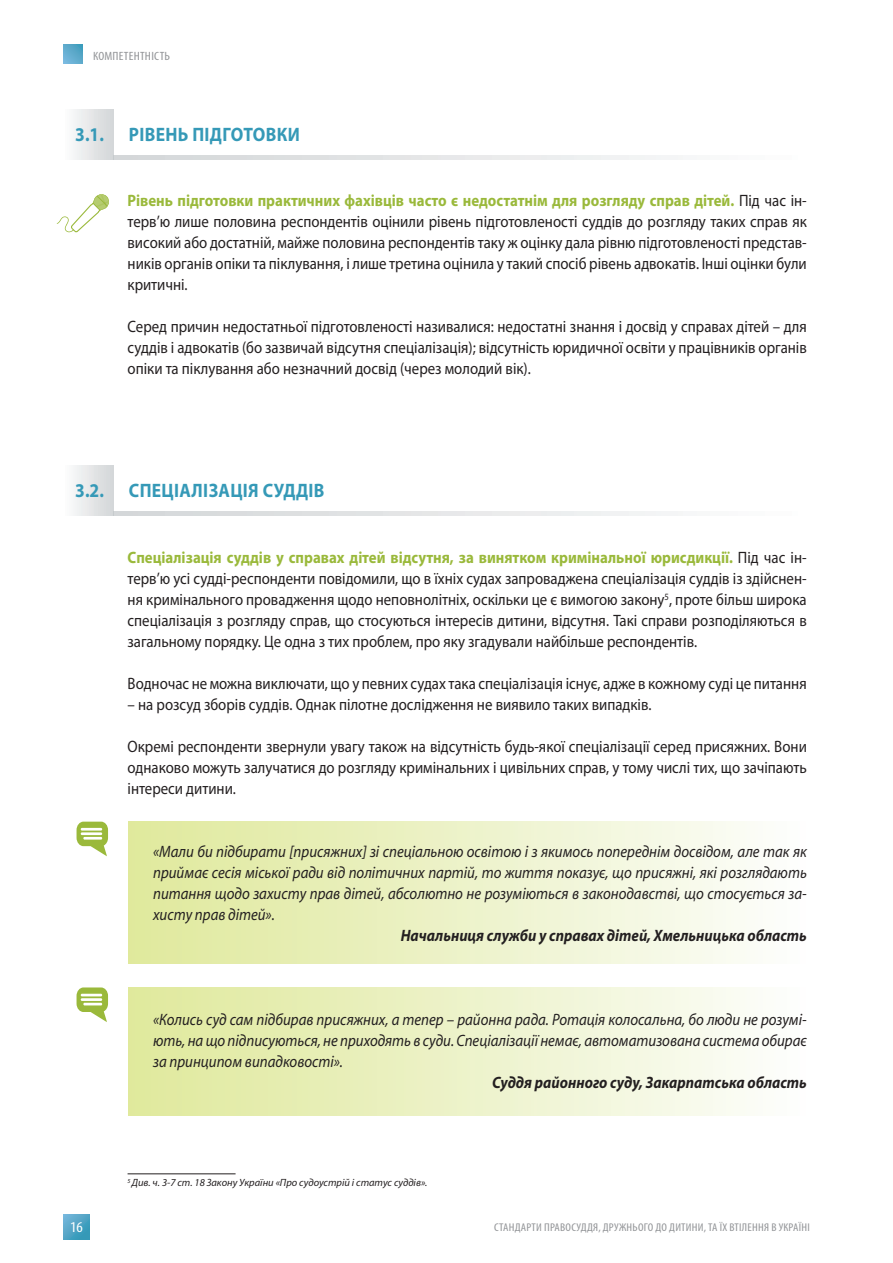
<style>
.page{position:relative;width:893px;height:1263px;background:#fff}
.page>*{position:absolute;margin:0;border:0;box-sizing:border-box;transform-origin:0 0}
.t1{font:700 19.5px "Myriad Pro";letter-spacing:.02em;color:#3599b7;scale:.9 1}
.t2{font:16.5px/21px "Myriad Pro";color:#231f20;text-align:justify;scale:.9 1}
.t3{font:italic 16.5px/21px "Myriad Pro";color:#231f20;text-align:justify;scale:.9 1}
.t4{font:italic 700 16.5px "Myriad Pro";color:#231f20;scale:.9 1}
.t5{font:condensed 15px "Myriad Pro";color:#fff;scale:1.1 1}
.t6{font:condensed 12px "Myriad Pro";letter-spacing:.02em;color:#939598;scale:1.1 1}
.t7{font:condensed 11.25px "Myriad Pro";letter-spacing:.02em;color:#939598;scale:1.1 1}
.t8{font:italic 10.5px "Myriad Pro";color:#231f20}
.s1{font-weight:700;color:#9ab93b}
</style>
<div class="page">
<svg style="left:64px;top:1214px;width:25px;height:25px"></svg>
<svg style="left:64px;top:45px;width:19px;height:19px"></svg>
<div style="left:129px;top:822px;width:679px;height:141px;background:linear-gradient(to right,#dfe89b,#fcfdfc)"></div>
<div style="left:129px;top:987px;width:679px;height:128px;background:linear-gradient(to right,#dfe89b,#fcfdfc)"></div>
<hr style="left:128px;top:1173px;width:108px;height:1px;background:#231f20">
<div style="left:64px;top:110px;width:49px;height:49px;background:linear-gradient(to right,#fdfefe,#d3d5d7)"></div>
<svg style="left:113px;top:156px;width:565px;height:3px"></svg>
<div style="left:64px;top:466px;width:49px;height:49px;background:linear-gradient(to right,#fdfefe,#d3d5d7)"></div>
<svg style="left:113px;top:512px;width:565px;height:3px"></svg>
<svg style="left:57px;top:194px;width:52px;height:39px"></svg>
<svg style="left:77px;top:822px;width:31px;height:34px"></svg>
<svg style="left:77px;top:987px;width:31px;height:35px"></svg>
<p class="t6" style="left:93px;top:49px;width:72px">КОМПЕТЕНТНІСТЬ</p>
<p class="t1" style="left:75px;top:122px;width:33px">3.1.</p>
<p class="t1" style="left:129px;top:122px;width:191px">РІВЕНЬ ПІДГОТОВКИ</p>
<p class="t2" style="left:128px;top:190px;width:756px"><span class="s1">Рівень підготовки практичних фахівців часто є недостатнім для розгляду справ дітей.</span> Під час ін&shy;терв’ю лише половина респондентів оцінили рівень підготовленості суддів до розгляду таких справ як високий або достатній, майже половина респондентів таку ж оцінку дала рівню підготовленості представ&shy;ників органів опіки та піклування, і лише третина оцінила у такий спосіб рівень адвокатів. Інші оцінки були критичні.</p>
<p class="t2" style="left:128px;top:316px;width:756px">Серед причин недостатньої підготовленості називалися: недостатні знання і досвід у справах дітей – для суддів і адвокатів (бо зазвичай відсутня спеціалізація); відсутність юридичної освіти у працівників органів опіки та піклування або незначний досвід (через молодий вік).</p>
<p class="t1" style="left:75px;top:478px;width:33px">3.2.</p>
<p class="t1" style="left:129px;top:478px;width:219px">СПЕЦІАЛІЗАЦІЯ СУДДІВ</p>
<p class="t2" style="left:128px;top:547px;width:756px"><span class="s1">Спеціалізація суддів у справах дітей відсутня, за винятком кримінальної юрисдикції.</span> Під час ін&shy;терв’ю усі судді-респонденти повідомили, що в їхніх судах запроваджена спеціалізація суддів із здійснен&shy;ня кримінального провадження щодо неповнолітніх, оскільки це є вимогою закону<sup>5</sup>, проте більш широка спеціалізація з розгляду справ, що стосуються інтересів дитини, відсутня. Такі справи розподіляються в загальному порядку. Це одна з тих проблем, про яку згадували найбільше респондентів.</p>
<p class="t2" style="left:128px;top:673px;width:756px">Водночас не можна виключати, що у певних судах така спеціалізація існує, адже в кожному суді це питання</p>
<p class="t2" style="left:128px;top:694px;width:584px">– на розсуд зборів суддів. Однак пілотне дослідження не виявило таких випадків.</p>
<p class="t2" style="left:128px;top:736px;width:756px">Окремі респонденти звернули увагу також на відсутність будь-якої спеціалізації серед присяжних. Вони однаково можуть залучатися до розгляду кримінальних і цивільних справ, у тому числі тих, що зачіпають інтереси дитини.</p>
<p class="t3" style="left:153px;top:841px;width:728px">«Мали би підбирати [присяжних] зі спеціальною освітою і з якимось попереднім досвідом, але так як приймає сесія міської ради від політичних партій, то життя показує, що присяжні, які розглядають питання щодо захисту прав дітей, абсолютно не розуміються в законодавстві, що стосується за&shy;хисту прав дітей».</p>
<p class="t4" style="left:401px;top:925px;width:453px">Начальниця служби у справах дітей, Хмельницька область</p>
<p class="t3" style="left:153px;top:1009px;width:728px">«Колись суд сам підбирав присяжних, а тепер – районна рада. Ротація колосальна, бо люди не розумі&shy;ють, на що підписуються, не приходять в суди. Спеціалізації немає, автоматизована система обирає за принципом випадковості».</p>
<p class="t4" style="left:492px;top:1072px;width:351px">Суддя районного суду, Закарпатська область</p>
<p class="t8" style="left:128px;top:1176px;width:301px"><sup>5</sup> Див. ч. 3-7 ст. 18 Закону України «Про судоустрій і статус суддів».</p>
<p class="t5" style="left:70px;top:1218px;width:13px">16</p>
<p class="t7" style="left:494px;top:1220px;width:289px">СТАНДАРТИ ПРАВОСУДДЯ, ДРУЖНЬОГО ДО ДИТИНИ, ТА ЇХ ВТІЛЕННЯ В УКРАЇНІ</p>
</div>
